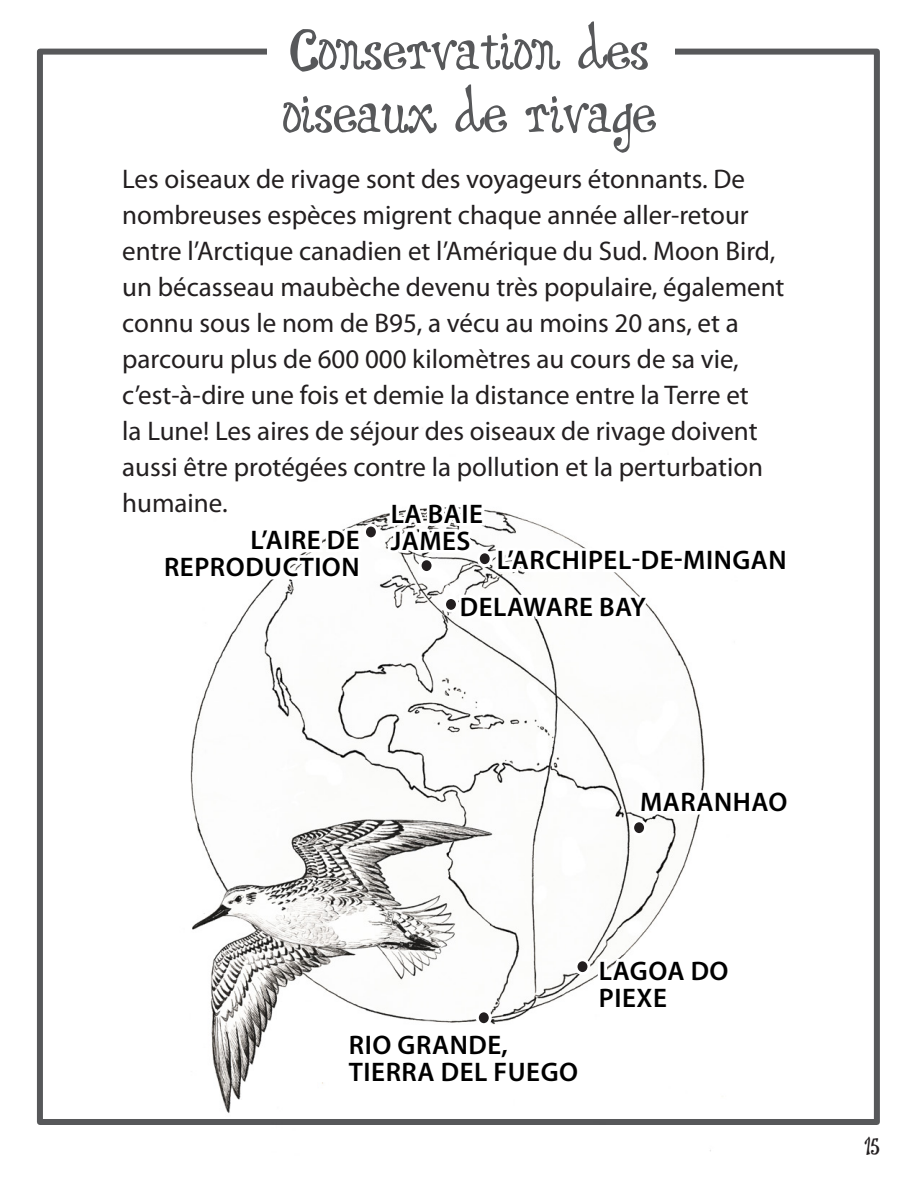
<style>
.page{position:relative;width:918px;height:1188px;background:#fff}
.page>*{position:absolute;margin:0;border:0;box-sizing:border-box;transform-origin:0 0}
.t1{font:54px/63px "Dingle Berries";color:#57585a}
.t2{font:27px/36px "Myriad Pro";color:#231f20}
.t3{font:600 27px/27px "Myriad Pro";letter-spacing:.02em;color:#000}
.t4{font:24px "Dingle Berries";color:#231f20}
</style>
<div class="page">
<div style="left:37px;top:49px;width:843px;height:1076px;border:6px solid #57585a"></div>
<div style="left:268px;top:38px;width:407px;height:38px;background:#fff"></div>
<img style="left:133px;top:426px;width:614px;height:725px">
<svg style="left:160px;top:486px;width:205px;height:116px"></svg>
<div style="left:364px;top:525px;width:13px;height:14px;background:#231f20;border-radius:50%"></div>
<div style="left:363px;top:524px;width:16px;height:16px;border:3px solid #fff;border-radius:50%"></div>
<svg style="left:384px;top:459px;width:363px;height:241px"></svg>
<svg style="left:635px;top:740px;width:112px;height:121px"></svg>
<div style="left:633px;top:821px;width:13px;height:14px;background:#231f20;border-radius:50%"></div>
<div style="left:631px;top:819px;width:16px;height:17px;border:3px solid #fff;border-radius:50%"></div>
<div style="left:576px;top:960px;width:13px;height:14px;background:#231f20;border-radius:50%"></div>
<div style="left:575px;top:958px;width:15px;height:17px;border:3px solid #fff;border-radius:50%"></div>
<svg style="left:595px;top:916px;width:139px;height:109px"></svg>
<svg style="left:343px;top:991px;width:240px;height:98px"></svg>
<p class="t1" style="left:283px;top:21px;width:375px">Conservation des oiseaux de rivage</p>
<p class="t2" style="left:122px;top:161px;width:664px">Les oiseaux de rivage sont des voyageurs étonnants. De nombreuses espèces migrent chaque année aller-retour entre l’Arctique canadien et l’Amérique du Sud. Moon Bird, un bécasseau maubèche devenu très populaire, également connu sous le nom de B95, a vécu au moins 20 ans, et a parcouru plus de 600 000 kilomètres au cours de sa vie, c’est-à-dire une fois et demie la distance entre la Terre et<br>la Lune! Les aires de séjour des oiseaux de rivage doivent aussi être protégées contre la pollution et la perturbation humaine.</p>
<p class="t3" style="left:391px;top:500px;width:94px">LA BAIE</p>
<p class="t3" style="left:251px;top:526px;width:111px">L’AIRE DE</p>
<p class="t3" style="left:391px;top:526px;width:81px">JAMES</p>
<p class="t3" style="left:164px;top:553px;width:197px">REPRODUCTION</p>
<p class="t3" style="left:497px;top:546px;width:292px">L’ARCHIPEL-DE-MINGAN</p>
<p class="t3" style="left:460px;top:593px;width:188px">DELAWARE BAY</p>
<p class="t3" style="left:640px;top:788px;width:149px">MARANHAO</p>
<p class="t3" style="left:349px;top:1031px;width:231px">RIO GRANDE,<br>TIERRA DEL FUEGO</p>
<p class="t3" style="left:599px;top:957px;width:131px">LAGOA DO<br>PIEXE</p>
<p class="t4" style="left:865px;top:1131px;width:17px">15</p>
</div>
